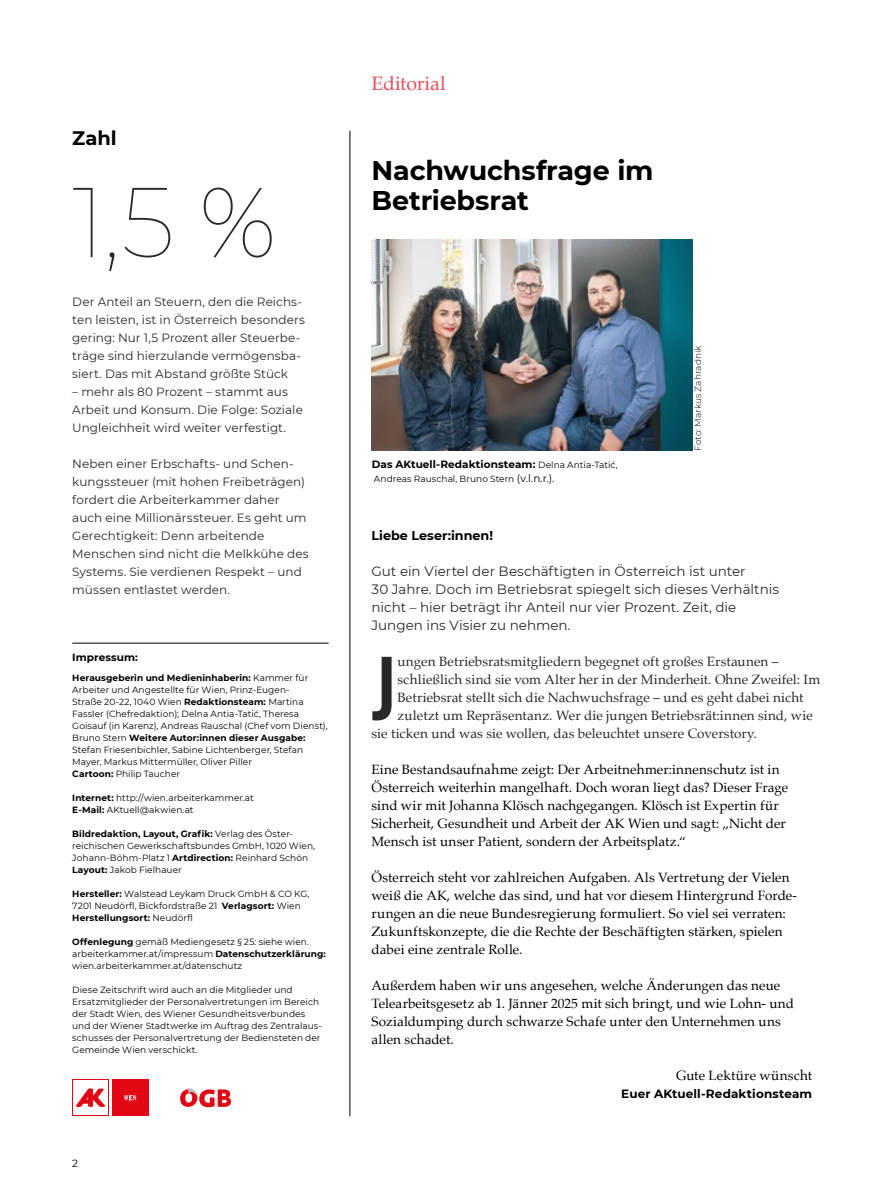
<style>
.page{position:relative;width:893px;height:1191px;background:#fff}
.page>*{position:absolute;margin:0;border:0;box-sizing:border-box;transform-origin:0 0}
.FT_mont{font:100 99px "Montserrat";color:#282827}
.FT_initial{font:700 90.6px "Bebas Neue";color:#282827}
.t1{font:700 27px/30px "Montserrat";letter-spacing:-.01em;color:#000}
.Rubrik___over_head_red{font:19.5px "Palatino";letter-spacing:-.01em;color:#e94b57}
.kommentar_etc_Ü_schwarz{font:700 19.5px "Montserrat";color:#000}
.FT{font:13.5px/18px "Palatino";letter-spacing:.005em;color:#000}
.FT_initial-2{font:13.5px "Palatino";letter-spacing:.005em;color:#282827}
.FT_mont-2{font:13.5px/18px "Montserrat";color:#282827}
.Vorspann{font:700 12.75px "Montserrat";color:#000}
.FT_mont-3{font:12px/18px "Montserrat";letter-spacing:.005em;color:#282827}
.FT-2{font:700 12px "Montserrat";letter-spacing:.01em;color:#000}
.Bildtext{font:700 10.5px "Montserrat";letter-spacing:.005em;color:#000}
.impressum{font:700 10.5px "Montserrat";letter-spacing:.005em;color:#000}
.t2{font:10.5px "Montserrat";color:#000}
.impressum-2{font:9px/12px "Montserrat";letter-spacing:.005em;color:#000}
.Bildtext-2{font:9px "Montserrat";letter-spacing:.005em;color:#000}
.Fotocredit{font:300 9px "Montserrat";color:#000}
.s1{font-weight:700}
.s2{font-weight:400;font-size:9px}
.s3{font-size:10.5px}
</style>
<div class="page">
<hr style="left:72px;top:643px;width:257px;height:1px;background:#000">
<div style="left:72px;top:1079px;width:37px;height:37px;background:#e30613"></div>
<div style="left:73px;top:1080px;width:35px;height:35px;background:#fff"></div>
<svg style="left:76px;top:1088px;width:29px;height:18px"></svg>
<div style="left:112px;top:1079px;width:36px;height:37px;background:#e30613"></div>
<svg style="left:124px;top:1095px;width:12px;height:5px"></svg>
<svg style="left:180px;top:1088px;width:51px;height:19px"></svg>
<hr style="left:350px;top:131px;width:1px;height:985px;background:#000">
<img style="left:372px;top:239px;width:320px;height:211px">
<h2 class="kommentar_etc_Ü_schwarz" style="left:72px;top:124px;width:46px">Zahl</h2>
<p class="FT_mont" style="left:72px;top:156px;width:206px">1,5 %</p>
<p class="FT_mont-3" style="left:72px;top:292px;width:234px">Der Anteil an Steuern, den die Reichs&shy;ten leisten, ist in Österreich besonders gering: Nur 1,5 Prozent aller Steuerbe&shy;träge sind hierzulande vermögensba&shy;siert. Das mit Abstand größte Stück</p>
<p class="FT_mont-3" style="left:72px;top:382px;width:232px">– mehr als 80 Prozent – stammt aus<br>Arbeit und Konsum. Die Folge: Soziale<br>Ungleichheit wird weiter verfestigt.</p>
<p class="FT_mont-3" style="left:72px;top:454px;width:238px">Neben einer Erbschafts- und Schen&shy;kungssteuer (mit hohen Freibeträgen) fordert die Arbeiterkammer daher auch eine Millionärssteuer. Es geht um Gerechtigkeit: Denn arbeitende Menschen sind nicht die Melkkühe des Systems. Sie verdienen Respekt – und müssen entlastet werden.</p>
<p class="impressum" style="left:72px;top:649px;width:67px">Impressum:</p>
<p class="impressum-2" style="left:72px;top:671px;width:257px"><span class="s1">Herausgeberin und Medieninhaberin:</span> Kammer für Arbeiter und Angestellte für Wien, Prinz-Eugen-<br>Straße 20-22, 1040 Wien <span class="s1">Redaktionsteam:</span> Martina Fassler (Chefredaktion); Delna Antia-Tatić, Theresa Goisauf (in Karenz), Andreas Rauschal (Chef vom Dienst), Bruno Stern <span class="s1">Weitere Autor:innen dieser Ausgabe:<br></span>Stefan Friesenbichler, Sabine Lichtenberger, Stefan Mayer, Markus Mittermüller, Oliver Piller</p>
<p class="impressum-2" style="left:72px;top:767px;width:109px"><span class="s1">Cartoon:</span> Philip Taucher</p>
<p class="impressum-2" style="left:72px;top:791px;width:183px"><span class="s1">Internet:</span> http://wien.arbeiterkammer.at</p>
<p class="impressum-2" style="left:72px;top:803px;width:123px"><span class="s1">E-Mail:</span> AKtuell@akwien.at</p>
<p class="impressum-2" style="left:72px;top:827px;width:244px"><span class="s1">Bildredaktion, Layout, Grafik:</span> Verlag des Öster&shy;reichischen Gewerkschaftsbundes GmbH, 1020 Wien,<br>Johann-Böhm-Platz 1 <span class="s1">Artdirection:</span> Reinhard Schön</p>
<p class="impressum-2" style="left:72px;top:863px;width:111px"><span class="s1">Layout:</span> Jakob Fielhauer</p>
<p class="impressum-2" style="left:72px;top:887px;width:239px"><span class="s1">Hersteller:</span> Walstead Leykam Druck GmbH &amp; CO KG,</p>
<p class="impressum-2" style="left:72px;top:899px;width:230px">7201 Neudörfl, Bickfordstraße 21 <span class="s1">Verlagsort:</span> Wien<br><span class="s1">Herstellungsort:</span> Neudörfl</p>
<p class="impressum-2" style="left:72px;top:935px;width:255px"><span class="s1">Offenlegung</span> gemäß Mediengesetz § 25: siehe wien. arbeiterkammer.at/impressum <span class="s1">Datenschutzerklärung: </span>wien.arbeiterkammer.at/datenschutz</p>
<p class="impressum-2" style="left:72px;top:983px;width:251px">Diese Zeitschrift wird auch an die Mitglieder und Ersatzmitglieder der Personalvertretungen im Bereich der Stadt Wien, des Wiener Gesundheitsverbundes und der Wiener Stadtwerke im Auftrag des Zentralaus&shy;schusses der Personalvertretung der Bediensteten der Gemeinde Wien verschickt.</p>
<p class="t2" style="left:72px;top:1156px;width:7px">2</p>
<p class="Rubrik___over_head_red" style="left:372px;top:67px;width:76px">Editorial</p>
<h2 class="t1" style="left:372px;top:154px;width:283px">Nachwuchsfrage im<br>Betriebsrat</h2>
<p class="Bildtext" style="left:372px;top:457px;width:248px">Das AKtuell-Redaktionsteam: <span class="s2">Delna Antia-Tatić,</span></p>
<p class="Bildtext-2" style="left:374px;top:472px;width:182px">Andreas Rauschal, Bruno Stern <span class="s3">(v.l.n.r.).</span></p>
<p class="Fotocredit" style="left:692px;top:451px;width:107px;rotate:-90deg">Foto: Markus Zahradnik</p>
<p class="Vorspann" style="left:372px;top:526px;width:123px">Liebe Leser:innen!</p>
<p class="FT_mont-2" style="left:372px;top:562px;width:409px">Gut ein Viertel der Beschäftigten in Österreich ist unter<br>30 Jahre. Doch im Betriebsrat spiegelt sich dieses Verhältnis nicht – hier beträgt ihr Anteil nur vier Prozent. Zeit, die Jungen ins Visier zu nehmen.</p>
<p class="FT_initial" style="left:372px;top:639px;width:25px">J</p>
<p class="FT_initial-2" style="left:397px;top:650px;width:383px">ungen Betriebsratsmitgliedern begegnet oft großes Erstaunen –</p>
<p class="FT_initial-2" style="left:397px;top:668px;width:424px">schließlich sind sie vom Alter her in der Minderheit. Ohne Zweifel: Im</p>
<p class="FT_initial-2" style="left:397px;top:686px;width:408px">Betriebsrat stellt sich die Nachwuchsfrage – und es geht dabei nicht</p>
<p class="FT_initial-2" style="left:397px;top:704px;width:417px">zuletzt um Repräsentanz. Wer die jungen Betriebsrät:innen sind, wie</p>
<p class="FT_initial-2" style="left:372px;top:722px;width:387px">sie ticken und was sie wollen, das beleuchtet unsere Coverstory.</p>
<p class="FT" style="left:372px;top:760px;width:418px">Eine Bestandsaufnahme zeigt: Der Arbeitnehmer:innenschutz ist in Österreich weiterhin mangelhaft. Doch woran liegt das? Dieser Frage sind wir mit Johanna Klösch nachgegangen. Klösch ist Expertin für Sicherheit, Gesundheit und Arbeit der AK Wien und sagt: „Nicht der Mensch ist unser Patient, sondern der Arbeitsplatz.“</p>
<p class="FT" style="left:372px;top:868px;width:427px">Österreich steht vor zahlreichen Aufgaben. Als Vertretung der Vielen weiß die AK, welche das sind, und hat vor diesem Hintergrund Forde&shy;rungen an die neue Bundesregierung formuliert. So viel sei verraten:<br>Zukunftskonzepte, die die Rechte der Beschäftigten stärken, spielen dabei eine zentrale Rolle.</p>
<p class="FT" style="left:372px;top:976px;width:424px">Außerdem haben wir uns angesehen, welche Änderungen das neue Telearbeitsgesetz ab 1. Jänner 2025 mit sich bringt, und wie Lohn- und Sozialdumping durch schwarze Schafe unter den Unternehmen uns allen schadet.</p>
<p class="FT" style="left:676px;top:1066px;width:138px">Gute Lektüre wünscht</p>
<p class="FT-2" style="left:621px;top:1085px;width:192px">Euer AKtuell-Redaktionsteam</p>
</div>
